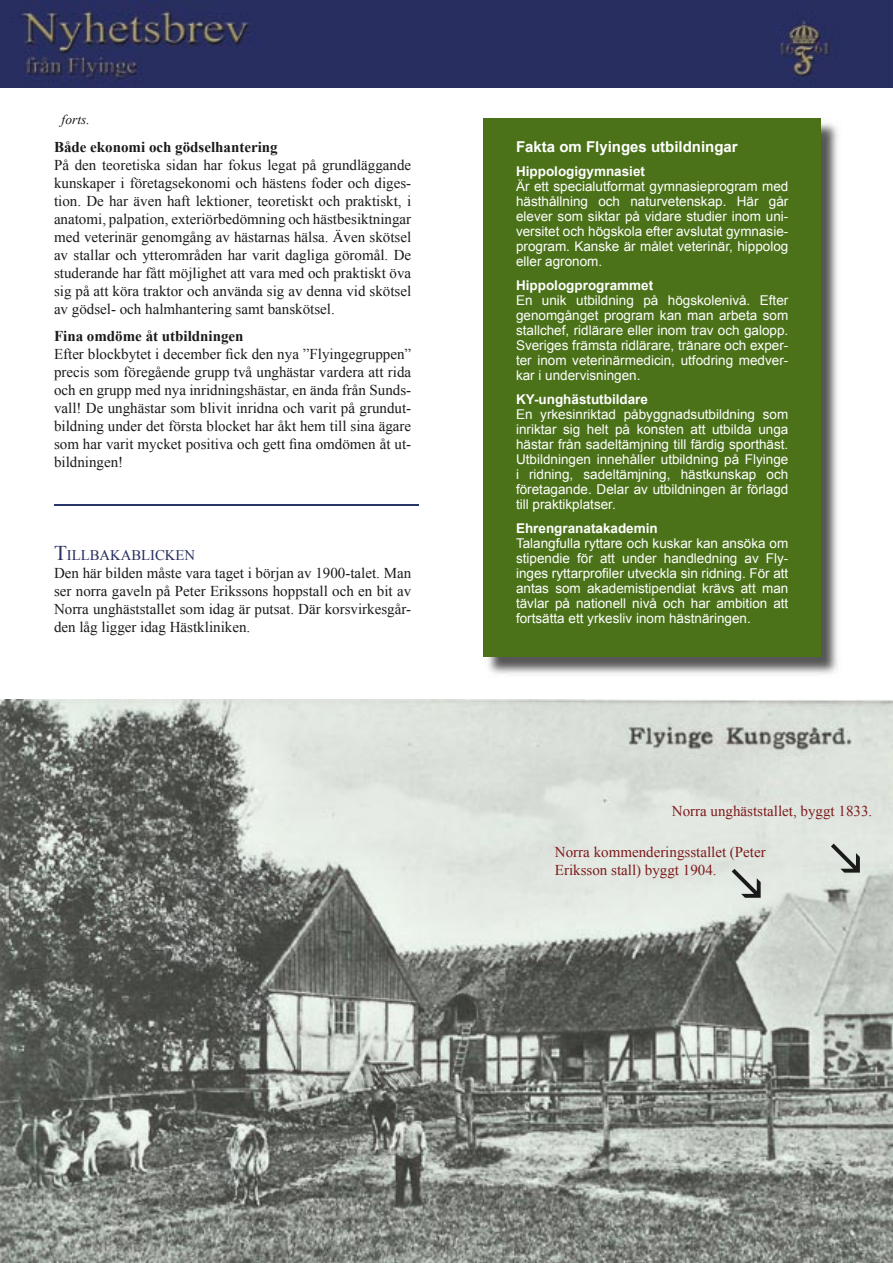
<style>
.page{position:relative;width:893px;height:1263px;background:#fff}
.page>*{position:absolute;margin:0;border:0;box-sizing:border-box;transform-origin:0 0}
.t1{font:15px/18px "Times New Roman";color:#1b1a1b;text-align:justify}
.t2{font:15px/18px "Times New Roman";color:#7d191b}
.t3{font:700 15px "Times New Roman";color:#1b1a1b}
.t4{font:700 15px "Arial";color:#fff}
.t5{font:14.7px "Times New Roman";color:#282f5f}
.t6{font:13.5px/15px "Arial";color:#fff;text-align:justify}
.t7{font:700 13.5px "Arial";color:#fff}
.t8{font:italic 13.5px "Times New Roman";color:#1b1a1b}
.s1{font-size:21px}
</style>
<div class="page">
<img style="left:0;top:0;width:893px;height:87px">
<img style="left:488px;top:123px;width:350px;height:551px">
<div style="left:484px;top:118px;width:337px;height:539px;background:#4b7219"></div>
<img style="left:0;top:699px;width:893px;height:564px">
<hr style="left:54px;top:504px;width:365px;height:2px;background:#283767">
<svg style="left:732px;top:868px;width:29px;height:30px"></svg>
<svg style="left:831px;top:843px;width:29px;height:30px"></svg>
<p class="t8" style="left:62px;top:110px;width:30px">forts.</p>
<p class="t3" style="left:54px;top:136px;width:225px">Både ekonomi och gödselhantering</p>
<p class="t1" style="left:54px;top:155px;width:359px">På den teoretiska sidan har fokus legat på grundläggande kunskaper i företagsekonomi och hästens foder och diges&shy;tion. De har även haft lektioner, teoretiskt och praktiskt, i anatomi, palpation, exteriörbedömning och hästbesiktningar med veterinär genomgång av hästarnas hälsa. Även skötsel av stallar och ytterområden har varit dagliga göromål. De studerande har fått möjlighet att vara med och praktiskt öva sig på att köra traktor och använda sig av denna vid skötsel av gödsel- och halmhantering samt banskötsel.</p>
<p class="t3" style="left:54px;top:325px;width:191px">Fina omdöme åt utbildningen</p>
<p class="t1" style="left:54px;top:344px;width:359px">Efter blockbytet i december fick den nya ”Flyingegruppen” precis som föregående grupp två unghästar vardera att rida och en grupp med nya inridningshästar, en ända från Sunds&shy;vall! De unghästar som blivit inridna och varit på grundut&shy;bildning under det första blocket har åkt hem till sina ägare som har varit mycket positiva och gett fina omdömen åt ut&shy;bildningen!</p>
<p class="t5" style="left:54px;top:545px;width:143px"><span class="s1">T</span>ILLBAKABLICKEN</p>
<p class="t1" style="left:54px;top:564px;width:359px">Den här bilden måste vara taget i början av 1900-talet. Man ser norra gaveln på Peter Erikssons hoppstall och en bit av Norra unghäststallet som idag är putsat. Där korsvirkesgår&shy;den låg ligger idag Hästkliniken.</p>
<p class="t4" style="left:516px;top:137px;width:223px">Fakta om Flyinges utbildningar</p>
<p class="t7" style="left:516px;top:162px;width:131px">Hippologigymnasiet</p>
<p class="t6" style="left:516px;top:179px;width:274px">Är ett specialutformat gymnasieprogram med hästhållning och naturvetenskap. Här går elever som siktar på vidare studier inom uni&shy;versitet och högskola efter avslutat gymnasie&shy;program. Kanske är målet veterinär, hippolog eller agronom.</p>
<p class="t7" style="left:516px;top:276px;width:139px">Hippologprogrammet</p>
<p class="t6" style="left:516px;top:293px;width:274px">En unik utbildning på högskolenivå. Efter genomgånget program kan man arbeta som stallchef, ridlärare eller inom trav och galopp.<br>Sveriges främsta ridlärare, tränare och exper&shy;ter inom veterinärmedicin, utfodring medver&shy;kar i undervisningen.</p>
<p class="t7" style="left:516px;top:390px;width:134px">KY-unghästutbildare</p>
<p class="t6" style="left:516px;top:407px;width:274px">En yrkesinriktad påbyggnadsutbildning som inriktar sig helt på konsten att utbilda unga hästar från sadeltämjning till färdig sporthäst.<br>Utbildningen innehåller utbildning på Flyinge i ridning, sadeltämjning, hästkunskap och företagande. Delar av utbildningen är förlagd till praktikplatser.</p>
<p class="t7" style="left:516px;top:519px;width:143px">Ehrengranatakademin</p>
<p class="t6" style="left:516px;top:536px;width:274px">Talangfulla ryttare och kuskar kan ansöka om stipendie för att under handledning av Fly&shy;inges ryttarprofiler utveckla sin ridning. För att antas som akademistipendiat krävs att man tävlar på nationell nivå och har ambition att fortsätta ett yrkesliv inom hästnäringen.</p>
<p class="t2" style="left:672px;top:802px;width:202px">Norra unghäststallet, byggt 1833.</p>
<p class="t2" style="left:555px;top:843px;width:212px">Norra kommenderingsstallet (Peter<br>Eriksson stall) byggt 1904.</p>
</div>
